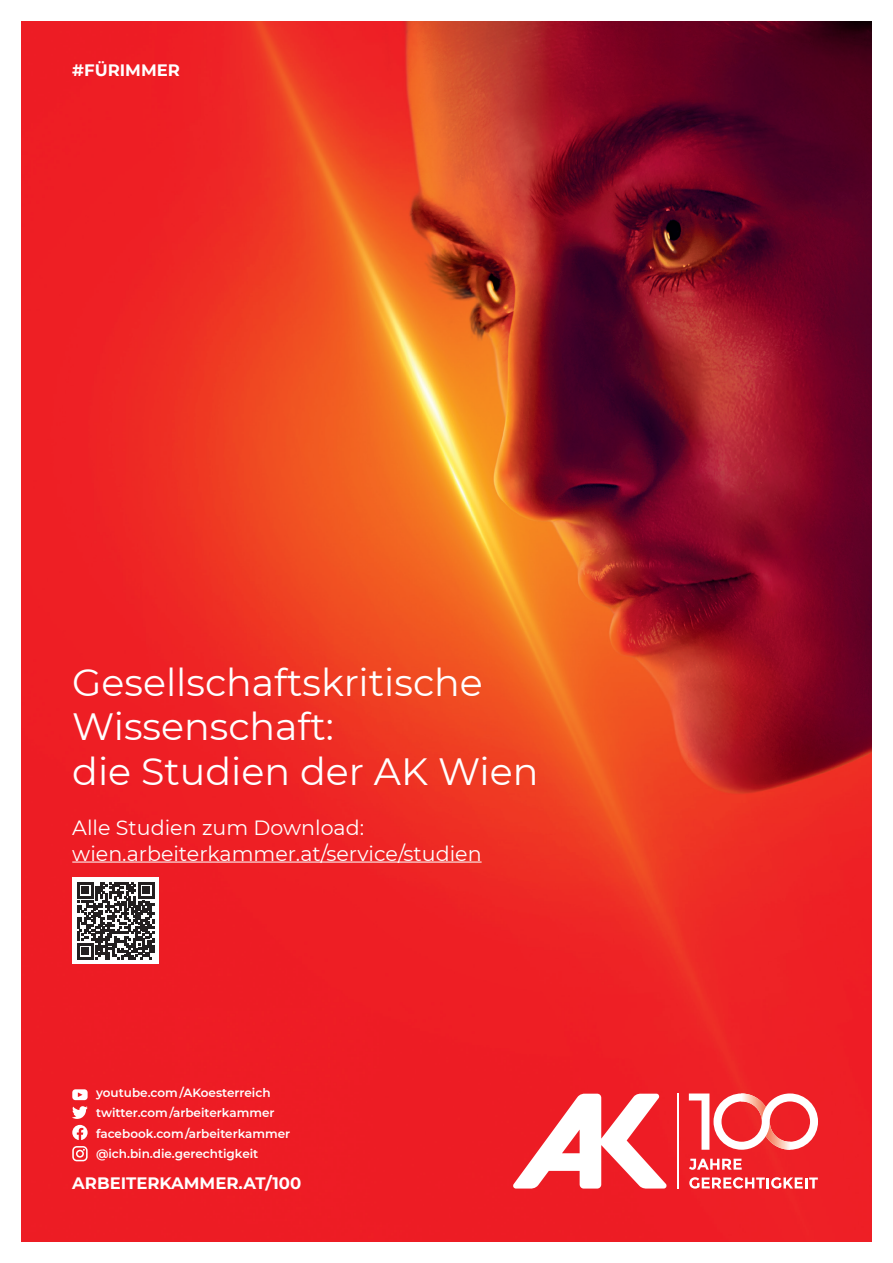
<style>
.page{position:relative;width:893px;height:1263px;background:#fff}
.page>*{position:absolute;margin:0;border:0;box-sizing:border-box;transform-origin:0 0}
.t1{font:37.95px "Montserrat";color:#fff}
.t2{font:20.55px "Montserrat";color:#fff}
.Proxima_Cond_Light_1{font:700 16.5px "Montserrat";color:#fff}
.t3{font:600 12px "Montserrat";color:#fff}
</style>
<div class="page">
<img style="left:21px;top:21px;width:851px;height:1221px">
<svg style="left:513px;top:1093px;width:154px;height:96px"></svg>
<svg style="left:689px;top:1159px;width:53px;height:11px"></svg>
<svg style="left:689px;top:1177px;width:129px;height:11px"></svg>
<hr style="left:677px;top:1093px;width:2px;height:96px;background:#fff">
<svg style="left:689px;top:1093px;width:129px;height:57px"></svg>
<hr style="left:72px;top:861px;width:410px;height:1px;background:#fff">
<div style="left:72px;top:877px;width:87px;height:87px;background:#fff"></div>
<svg style="left:77px;top:882px;width:77px;height:77px"></svg>
<svg style="left:72px;top:1106px;width:16px;height:13px"></svg>
<svg style="left:72px;top:1146px;width:16px;height:15px"></svg>
<svg style="left:72px;top:1125px;width:16px;height:15px"></svg>
<svg style="left:72px;top:1089px;width:16px;height:11px"></svg>
<p class="Proxima_Cond_Light_1" style="left:72px;top:58px;width:109px">#FÜRIMMER</p>
<p class="t1" style="left:72px;top:656px;width:412px">Gesellschaftskritische</p>
<p class="t1" style="left:72px;top:701px;width:263px">Wissenschaft:</p>
<p class="t1" style="left:72px;top:745px;width:468px">die Studien der AK Wien</p>
<p class="t2" style="left:72px;top:814px;width:293px">Alle Studien zum Download:</p>
<p class="t2" style="left:72px;top:839px;width:411px">wien.arbeiterkammer.at/service/studien</p>
<p class="t3" style="left:96px;top:1084px;width:176px">youtube.com /AKoesterreich</p>
<p class="t3" style="left:96px;top:1105px;width:180px">twitter.com /arbeiterkammer</p>
<p class="t3" style="left:96px;top:1125px;width:196px">facebook.com /arbeiterkammer</p>
<p class="t3" style="left:96px;top:1145px;width:164px">@ich.bin.die.gerechtigkeit</p>
<p class="Proxima_Cond_Light_1" style="left:72px;top:1171px;width:230px">ARBEITERKAMMER.AT/100</p>
</div>
